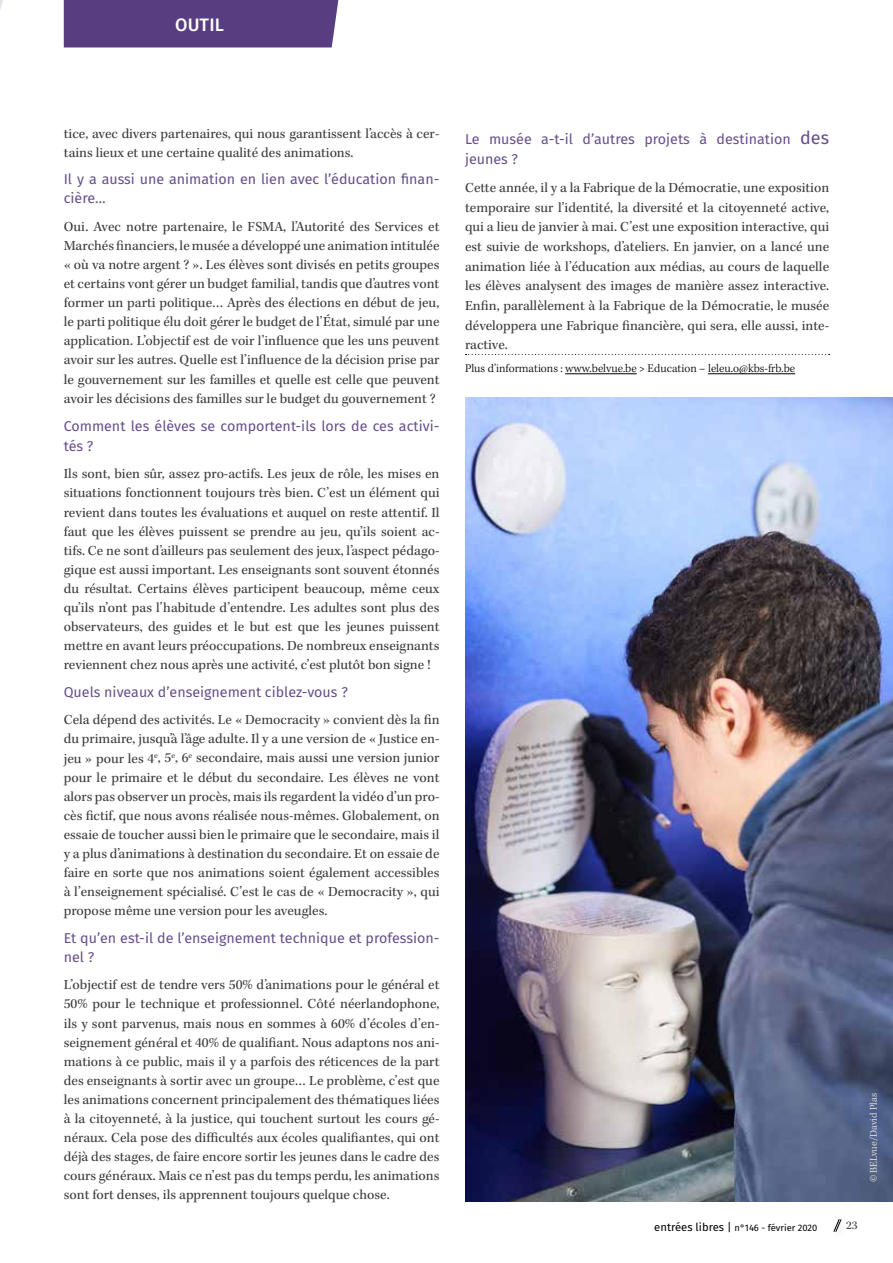
<style>
.page{position:relative;width:893px;height:1263px;background:#fff}
.page>*{position:absolute;margin:0;border:0;box-sizing:border-box;transform-origin:0 0}
.t1{font:500 18px "Fira Sans";letter-spacing:.01em;color:#fff}
.t2{font:14.25px/19px "Kepler Std";color:#3c3c3b;text-align:justify}
.t3{font:14.25px/19px "Fira Sans";color:#674e8a}
.t4{font:300 12px "Kepler Std";color:#000}
.t5{font:12px "Kepler Std";color:#3c3c3b}
.t6{font:300 10.5px "Kepler Std";letter-spacing:.005em;color:#f0ede3}
.t7{font:9.3px "Fira Sans";color:#000}
.s1{font-size:18px}
.s2{font-size:11.25px}
</style>
<div class="page">
<svg style="left:0;top:0;width:3px;height:10px"></svg>
<svg style="left:833px;top:1219px;width:8px;height:13px"></svg>
<div style="left:64px;top:0;width:274px;height:47px;background:#583e80"></div>
<svg style="left:466px;top:354px;width:364px;height:1px"></svg>
<hr style="left:565px;top:373px;width:72px;height:1px;background:#000">
<hr style="left:708px;top:373px;width:87px;height:1px;background:#000">
<img style="left:465px;top:397px;width:428px;height:804px">
<p class="t1" style="left:175px;top:10px;width:50px">OUTIL</p>
<p class="t2" style="left:64px;top:124px;width:377px">tice, avec divers partenaires, qui nous garantissent l’accès à cer&shy;tains lieux et une certaine qualité des animations.</p>
<p class="t3" style="left:64px;top:169px;width:377px">Il y a aussi une animation en lien avec l’éducation finan&shy;cière…</p>
<p class="t2" style="left:64px;top:217px;width:377px">Oui. Avec notre partenaire, le FSMA, l’Autorité des Services et Marchés financiers, le musée a développé une animation intitulée « où va notre argent ? ». Les élèves sont divisés en petits groupes et certains vont gérer un budget familial, tandis que d’autres vont former un parti politique… Après des élections en début de jeu, le parti politique élu doit gérer le budget de l’État, simulé par une application. L’objectif est de voir l’influence que les uns peuvent avoir sur les autres. Quelle est l’influence de la décision prise par le gouvernement sur les familles et quelle est celle que peuvent avoir les décisions des familles sur le budget du gouvernement ?</p>
<p class="t3" style="left:64px;top:416px;width:377px;line-height:19.8px">Comment les élèves se comportent-ils lors de ces activi&shy;tés ?</p>
<p class="t2" style="left:64px;top:465px;width:377px">Ils sont, bien sûr, assez pro-actifs. Les jeux de rôle, les mises en situations fonctionnent toujours très bien. C’est un élément qui revient dans toutes les évaluations et auquel on reste attentif. Il faut que les élèves puissent se prendre au jeu, qu’ils soient ac&shy;tifs. Ce ne sont d’ailleurs pas seulement des jeux, l’aspect pédago&shy;gique est aussi important. Les enseignants sont souvent étonnés du résultat. Certains élèves participent beaucoup, même ceux qu’ils n’ont pas l’habitude d’entendre. Les adultes sont plus des observateurs, des guides et le but est que les jeunes puissent mettre en avant leurs préoccupations. De nombreux enseignants reviennent chez nous après une activité, c’est plutôt bon signe !</p>
<p class="t3" style="left:64px;top:682px;width:286px">Quels niveaux d’enseignement ciblez-vous ?</p>
<p class="t2" style="left:64px;top:711px;width:377px">Cela dépend des activités. Le « Democracity » convient dès la fin du primaire, jusqu’à l’âge adulte. Il y a une version de « Justice en&shy;jeu » pour les 4<sup>e</sup>, 5<sup>e</sup>, 6<sup>e</sup> secondaire, mais aussi une version junior pour le primaire et le début du secondaire. Les élèves ne vont alors pas observer un procès, mais ils regardent la vidéo d’un pro&shy;cès fictif, que nous avons réalisée nous-mêmes. Globalement, on essaie de toucher aussi bien le primaire que le secondaire, mais il y a plus d’animations à destination du secondaire. Et on essaie de faire en sorte que nos animations soient également accessibles à l’enseignement spécialisé. C’est le cas de « Democracity », qui propose même une version pour les aveugles.</p>
<p class="t3" style="left:64px;top:928px;width:377px">Et qu’en est-il de l’enseignement technique et profession&shy;nel ?</p>
<p class="t2" style="left:64px;top:976px;width:377px">L’objectif est de tendre vers 50% d’animations pour le général et 50% pour le technique et professionnel. Côté néerlandophone, ils y sont parvenus, mais nous en sommes à 60% d’écoles d’en&shy;seignement général et 40% de qualifiant. Nous adaptons nos ani&shy;mations à ce public, mais il y a parfois des réticences de la part des enseignants à sortir avec un groupe… Le problème, c’est que les animations concernent principalement des thématiques liées à la citoyenneté, à la justice, qui touchent surtout les cours gé&shy;néraux. Cela pose des difficultés aux écoles qualifiantes, qui ont déjà des stages, de faire encore sortir les jeunes dans le cadre des cours généraux. Mais ce n’est pas du temps perdu, les animations sont fort denses, ils apprennent toujours quelque chose.</p>
<p class="t3" style="left:465px;top:129px;width:366px;line-height:19.6px">Le musée a-t-il d’autres projets à destination <span class="s1">des </span>jeunes ?</p>
<p class="t2" style="left:465px;top:178px;width:366px;line-height:19.6px">Cette année, il y a la Fabrique de la Démocratie, une exposition temporaire sur l’identité, la diversité et la citoyenneté active, qui a lieu de janvier à mai. C’est une exposition interactive, qui est suivie de workshops, d’ateliers. En janvier, on a lancé une animation liée à l’éducation aux médias, au cours de laquelle les élèves analysent des images de manière assez interactive.<br>Enfin, parallèlement à la Fabrique de la Démocratie, le musée développera une Fabrique financière, qui sera, elle aussi, inte&shy;ractive.</p>
<p class="t4" style="left:465px;top:362px;width:332px">Plus d’informations : www.belvue.be &gt; Education – leleu.o@kbs-frb.be</p>
<p class="t6" style="left:868px;top:1182px;width:91px;rotate:-90deg">© BELvue/David Plas</p>
<p class="t7" style="left:654px;top:1220px;width:165px"><span class="s2">entrées libres |</span> n°146 - février 2020</p>
<p class="t5" style="left:846px;top:1218px;width:13px">23</p>
</div>
